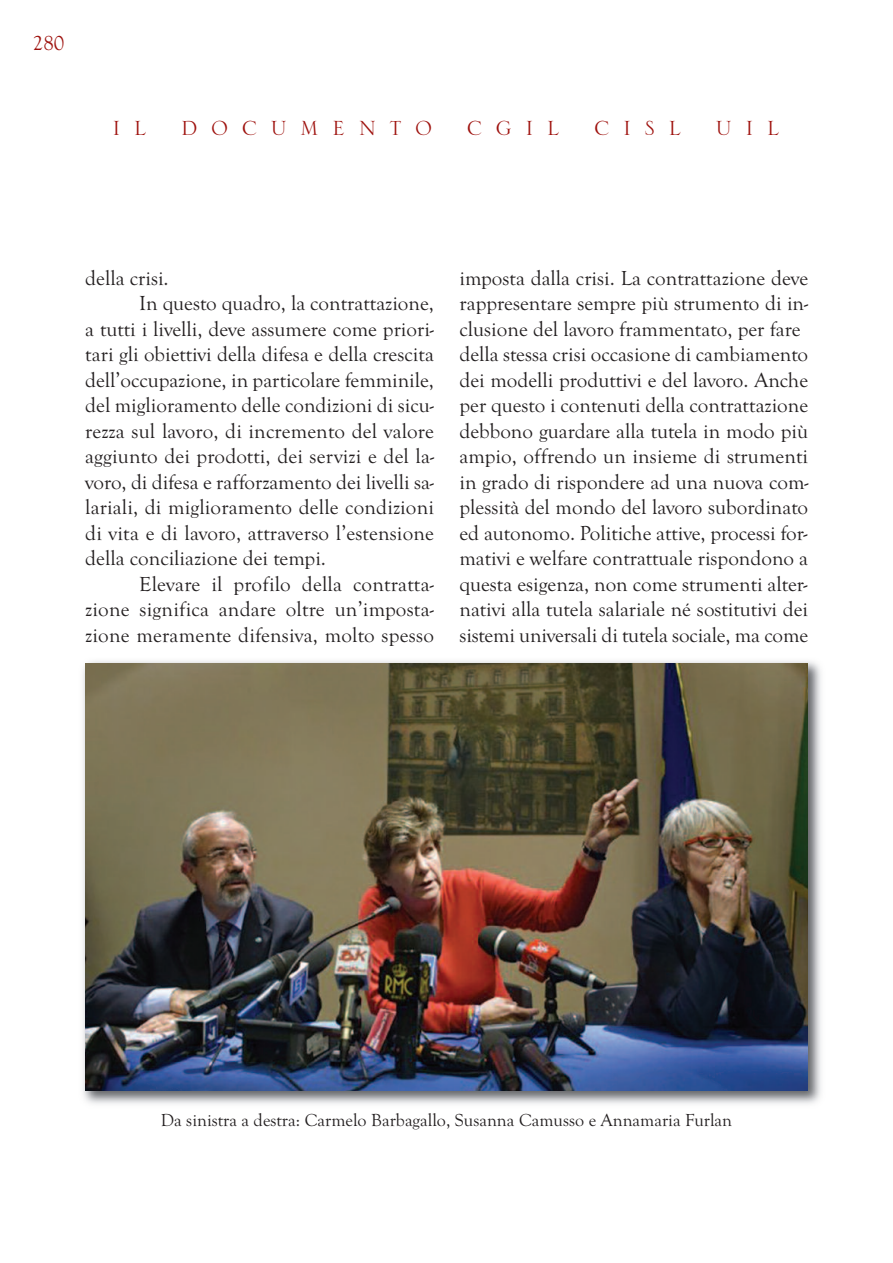
<style>
.page{position:relative;width:893px;height:1263px;background:#fff}
.page>*{position:absolute;margin:0;border:0;box-sizing:border-box;transform-origin:0 0}
.t1{font:27px "Serlio LH";letter-spacing:.5em;color:#9e110d}
.t2{font:21px/25.5px "Goudy Old Style T";color:#231f20}
.t3{font:21px "Goudy Old Style T";color:#9e110d}
.t4{font:18px "Goudy Old Style T";color:#231f20}
</style>
<div class="page">
<img style="left:83px;top:661px;width:738px;height:443px">
<img style="left:85px;top:663px;width:723px;height:428px">
<p class="t3" style="left:33px;top:30px;width:33px">280</p>
<p class="t1" style="left:112px;top:110px;width:35px">I L</p>
<p class="t1" style="left:181px;top:110px;width:252px">DOCUMENTO</p>
<p class="t1" style="left:467px;top:110px;width:94px">CGIL</p>
<p class="t1" style="left:594px;top:110px;width:88px">CISL</p>
<p class="t1" style="left:716px;top:110px;width:65px">UIL</p>
<p class="t2" style="left:85px;top:265px;width:85px">della crisi.</p>
<p class="t2" style="left:139px;top:290px;width:296px">In questo quadro, la contrattazione,</p>
<p class="t2" style="left:85px;top:316px;width:350px">a tutti i livelli, deve assumere come priori-</p>
<p class="t2" style="left:85px;top:341px;width:350px">tari gli obiettivi della difesa e della crescita</p>
<p class="t2" style="left:85px;top:367px;width:350px">dell’occupazione, in particolare femminile,</p>
<p class="t2" style="left:85px;top:392px;width:350px">del miglioramento delle condizioni di sicu-</p>
<p class="t2" style="left:85px;top:418px;width:350px">rezza sul lavoro, di incremento del valore</p>
<p class="t2" style="left:85px;top:443px;width:350px">aggiunto dei prodotti, dei servizi e del la-</p>
<p class="t2" style="left:85px;top:469px;width:350px">voro, di difesa e rafforzamento dei livelli sa-</p>
<p class="t2" style="left:85px;top:494px;width:350px">lariali, di miglioramento delle condizioni</p>
<p class="t2" style="left:85px;top:520px;width:350px">di vita e di lavoro, attraverso l’estensione</p>
<p class="t2" style="left:85px;top:545px;width:242px">della conciliazione dei tempi.</p>
<p class="t2" style="left:139px;top:571px;width:296px">Elevare il profilo della contratta-</p>
<p class="t2" style="left:85px;top:596px;width:350px">zione significa andare oltre un’imposta-</p>
<p class="t2" style="left:85px;top:622px;width:350px">zione meramente difensiva, molto spesso</p>
<p class="t2" style="left:459px;top:265px;width:351px">imposta dalla crisi. La contrattazione deve rappresentare sempre più strumento di in&shy;clusione del lavoro frammentato, per fare della stessa crisi occasione di cambiamento dei modelli produttivi e del lavoro. Anche per questo i contenuti della contrattazione debbono guardare alla tutela in modo più ampio, offrendo un insieme di strumenti in grado di rispondere ad una nuova com&shy;plessità del mondo del lavoro subordinato ed autonomo. Politiche attive, processi for&shy;mativi e welfare contrattuale rispondono a questa esigenza, non come strumenti alter&shy;nativi alla tutela salariale né sostitutivi dei sistemi universali di tutela sociale, ma come</p>
<p class="t4" style="left:161px;top:1109px;width:573px">Da sinistra a destra: Carmelo Barbagallo, Susanna Camusso e Annamaria Furlan</p>
</div>
